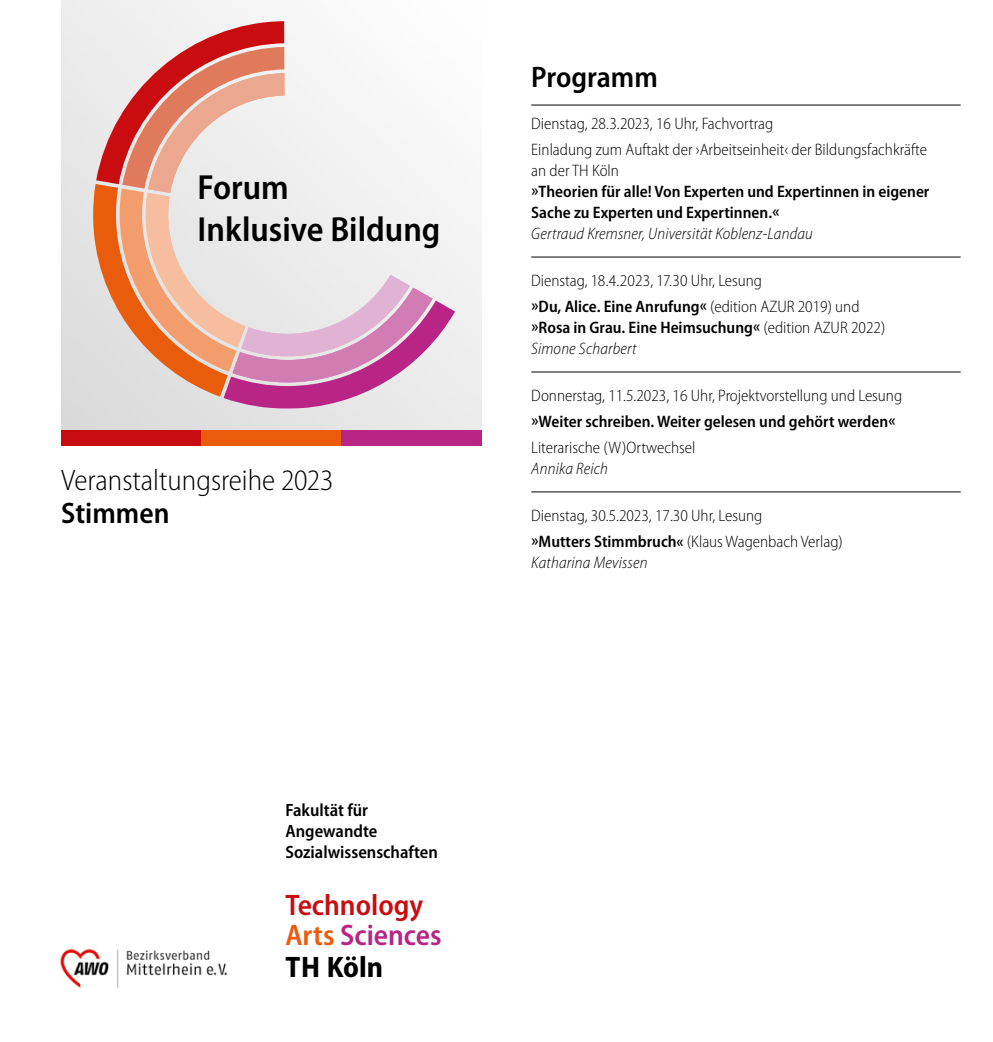
<style>
.page{position:relative;width:993px;height:1042px;background:#fff}
.page>*{position:absolute;margin:0;border:0;box-sizing:border-box;transform-origin:0 0}
.t1{font:600 semi-condensed 35px/42px "Myriad Pro";color:#000}
.t2{font:300 semi-condensed 29.75px "Myriad Pro";color:#000}
.t3{font:600 semi-condensed 29.75px/29.8px "Myriad Pro";color:#c90c0f}
.t4{font:600 semi-condensed 29.75px "Myriad Pro";color:#000}
.t5{font:700 semi-condensed 29.75px "Myriad Pro";color:#000}
.t6{font:600 semi-condensed 17.85px/20.8px "Myriad Pro";color:#000}
.t7{font:300 semi-condensed 16.62px/25.9px "Myriad Pro";color:#000}
.t8{font:600 semi-condensed 16.62px/21px "Myriad Pro";color:#000}
.t9{font:italic 300 semi-condensed 16.62px "Myriad Pro";letter-spacing:.01em;color:#000}
.s1{font-weight:600}
.s2{font-weight:300}
.s3{font-weight:300;font-style:italic}
.s4{color:#ea5b0b}
.s5{color:#b82585}
</style>
<div class="page">
<hr style="left:531px;top:105px;width:429px;height:1px;background:#000">
<hr style="left:531px;top:257px;width:429px;height:1px;background:#000">
<hr style="left:531px;top:372px;width:429px;height:1px;background:#000">
<hr style="left:531px;top:491px;width:429px;height:1px;background:#000">
<div style="left:61px;top:0;width:420px;height:439px;background:linear-gradient(to right,#e3e3e3,#f5f5f5)"></div>
<img style="left:60px;top:948px;width:167px;height:40px">
<div style="left:61px;top:430px;width:140px;height:16px;background:#c90c0f"></div>
<div style="left:201px;top:430px;width:140px;height:16px;background:#ea5b0b"></div>
<div style="left:341px;top:430px;width:140px;height:16px;background:#b82585"></div>
<svg style="left:93px;top:21px;width:362px;height:388px"></svg>
<h1 class="t1" style="left:197px;top:167px;width:244px">Forum<br>Inklusive Bildung</h1>
<h2 class="t2" style="left:61px;top:464px;width:274px">Veranstaltungsreihe 2023</h2>
<h2 class="t4" style="left:61px;top:497px;width:110px">Stimmen</h2>
<h2 class="t4" style="left:531px;top:61px;width:128px">Programm</h2>
<p class="t7" style="left:531px;top:111px;width:397px">Dienstag, 28.3.2023, 16 Uhr, Fachvortrag<br>Einladung zum Auftakt der ›Arbeitseinheit‹ der Bildungsfachkräfte</p>
<p class="t7" style="left:531px;top:158px;width:89px">an der TH Köln</p>
<p class="t8" style="left:531px;top:182px;width:399px">»Theorien für alle! Von Experten und Expertinnen in eigener<br>Sache zu Experten und Expertinnen.«</p>
<p class="t9" style="left:531px;top:225px;width:283px">Gertraud Kremsner, Universität Koblenz-Landau</p>
<p class="t7" style="left:531px;top:268px;width:329px">Dienstag, 18.4.2023, 17.30 Uhr, Lesung<br><span class="s1">»Du, Alice. Eine Anrufung«</span> (edition AZUR 2019) und</p>
<p class="t8" style="left:531px;top:318px;width:355px">»Rosa in Grau. Eine Heimsuchung« <span class="s2">(edition AZUR 2022)<br></span><span class="s3">Simone Scharbert</span></p>
<p class="t7" style="left:531px;top:383px;width:372px">Donnerstag, 11.5.2023, 16 Uhr, Projektvorstellung und Lesung</p>
<p class="t8" style="left:531px;top:411px;width:365px">»Weiter schreiben. Weiter gelesen und gehört werden«</p>
<p class="t7" style="left:531px;top:435px;width:166px">Literarische (W)Ortwechsel</p>
<p class="t9" style="left:531px;top:460px;width:78px">Annika Reich</p>
<p class="t7" style="left:531px;top:503px;width:313px">Dienstag, 30.5.2023, 17.30 Uhr, Lesung<br><span class="s1">»Mutters Stimmbruch«</span> (Klaus Wagenbach Verlag)</p>
<p class="t9" style="left:531px;top:554px;width:118px">Katharina Mevissen</p>
<p class="t6" style="left:285px;top:800px;width:154px">Fakultät für<br>Angewandte<br>Sozialwissenschaften</p>
<h2 class="t3" style="left:285px;top:890px;width:158px">Technology<br><span class="s4">Arts</span> <span class="s5">Sciences</span></h2>
<h2 class="t5" style="left:285px;top:950px;width:99px">TH Köln</h2>
</div>
